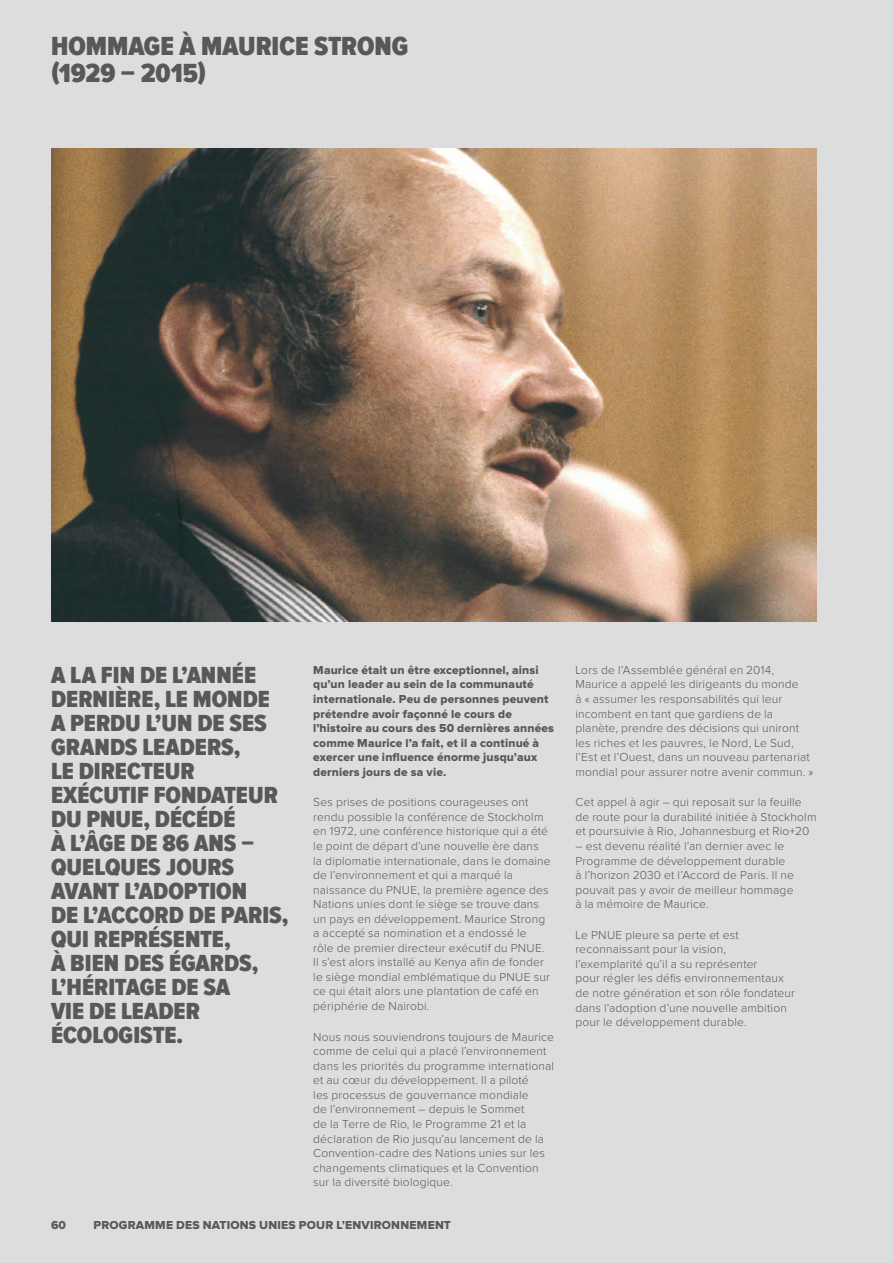
<style>
.page{position:relative;width:893px;height:1263px;background:#dcdddf}
.page>*{position:absolute;margin:0;border:0;box-sizing:border-box;transform-origin:0 0}
.t1{font:900 27px/27px "Proxima Nova Cond";color:#57585a}
.t2{font:900 24px/24px "Proxima Nova Cond";color:#57585a}
.t3{font:300 12px/14.5px "Proxima Nova";letter-spacing:.015em;color:#57585a}
.t4{font:12px/14.5px "Proxima Nova Extrabld";letter-spacing:.015em;color:#57585a}
</style>
<div class="page">
<img style="left:51px;top:149px;width:765px;height:473px">
<h1 class="t1" style="left:51px;top:35px;width:359px">HOMMAGE À MAURICE STRONG (1929 – 2015)</h1>
<p class="t2" style="left:51px;top:665px;width:239px">A LA FIN DE L’ANNÉE<br>DERNIÈRE, LE MONDE<br>A PERDU L’UN DE SES<br>GRANDS LEADERS,<br>LE DIRECTEUR<br>EXÉCUTIF FONDATEUR<br>DU PNUE, DÉCÉDÉ<br>À L’ÂGE DE 86 ANS –<br>QUELQUES JOURS<br>AVANT L’ADOPTION<br>DE L’ACCORD DE PARIS,<br>QUI REPRÉSENTE,<br>À BIEN DES ÉGARDS,<br>L’HÉRITAGE DE SA<br>VIE DE LEADER<br>ÉCOLOGISTE.</p>
<p class="t3" style="left:575px;top:663px;width:239px">Lors de l’Assemblée général en 2014, Maurice a appelé les dirigeants du monde<br>à « assumer les responsabilités qui leur incombent en tant que gardiens de la planète, prendre des décisions qui uniront les riches et les pauvres, le Nord, Le Sud, l’Est et l’Ouest, dans un nouveau partenariat mondial pour assurer notre avenir commun. »</p>
<p class="t4" style="left:313px;top:663px;width:242px">Maurice était un être exceptionnel, ainsi qu’un leader au sein de la communauté internationale. Peu de personnes peuvent prétendre avoir façonné le cours de l’histoire au cours des 50 dernières années comme Maurice l’a fait, et il a continué à exercer une influence énorme jusqu’aux derniers jours de sa vie.</p>
<p class="t3" style="left:313px;top:796px;width:239px">Ses prises de positions courageuses ont rendu possible la conférence de Stockholm en 1972, une conférence historique qui a été le point de départ d’une nouvelle ère dans la diplomatie internationale, dans le domaine de l’environnement et qui a marqué la naissance du PNUE, la première agence des Nations unies dont le siège se trouve dans un pays en développement. Maurice Strong a accepté sa nomination et a endossé le<br>rôle de premier directeur exécutif du PNUE.<br>Il s’est alors installé au Kenya afin de fonder le siège mondial emblématique du PNUE sur ce qui était alors une plantation de café en périphérie de Nairobi.</p>
<p class="t3" style="left:313px;top:1030px;width:242px">Nous nous souviendrons toujours de Maurice comme de celui qui a placé l’environnement dans les priorités du programme international et au cœur du développement. Il a piloté<br>les processus de gouvernance mondiale<br>de l’environnement – depuis le Sommet<br>de la Terre de Rio, le Programme 21 et la déclaration de Rio jusqu’au lancement de la Convention-cadre des Nations unies sur les changements climatiques et la Convention sur la diversité biologique.</p>
<p class="t3" style="left:575px;top:796px;width:242px">Cet appel à agir – qui reposait sur la feuille de route pour la durabilité initiée à Stockholm et poursuivie à Rio, Johannesburg et Rio+20</p>
<p class="t3" style="left:575px;top:839px;width:220px">– est devenu réalité l’an dernier avec le Programme de développement durable à l’horizon 2030 et l’Accord de Paris. Il ne pouvait pas y avoir de meilleur hommage à la mémoire de Maurice.</p>
<p class="t3" style="left:575px;top:928px;width:221px">Le PNUE pleure sa perte et est reconnaissant pour la vision, l’exemplarité qu’il a su représenter<br>pour régler les défis environnementaux de notre génération et son rôle fondateur dans l’adoption d’une nouvelle ambition pour le développement durable.</p>
<p class="t4" style="left:51px;top:1218px;width:17px">60</p>
<p class="t4" style="left:94px;top:1218px;width:359px">PROGRAMME DES NATIONS UNIES POUR L’ENVIRONNEMENT</p>
</div>
